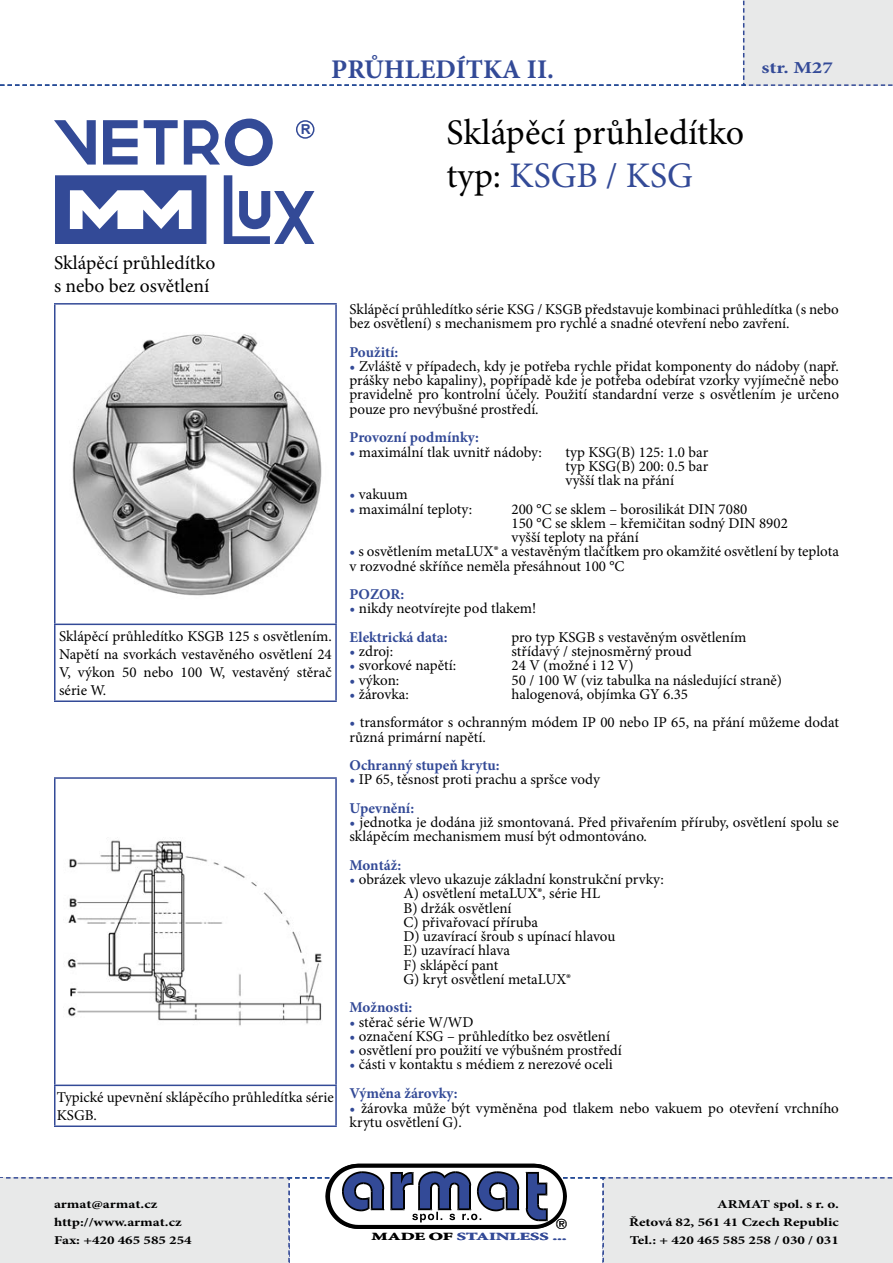
<style>
.page{position:relative;width:893px;height:1263px;background:#fff}
.page>*{position:absolute;margin:0;border:0;box-sizing:border-box;transform-origin:0 0}
.t1{font:36px/43.2px "Minion Pro";color:#000}
.t2{font:700 27px "Minion Pro";color:#334a97}
.t3{font:19.5px/23.4px "Minion Pro";color:#000}
.t4{font:700 16.8px "Minion Pro";color:#334a97;scale:1.25 1}
.t5{font:15px/14.2px "Minion Pro";color:#000}
.t6{font:700 15px "Minion Pro";color:#334a97}
.t7{font:700 13.65px "Arial";color:#334a97}
.t8{font:700 12px/18px "Minion Pro";color:#000;scale:1.25 1}
.t9{font:700 10.95px "Minion Pro";color:#334a97;scale:1.67 1}
.s1{color:#334a97}
.s2{font-weight:700;color:#334a97}
.s3{color:#000}
</style>
<div class="page">
<svg style="left:0;top:0;width:893px;height:86px"></svg>
<svg style="left:0;top:1164px;width:893px;height:99px"></svg>
<hr style="left:0;top:1178px;width:4px;height:85px;background:#e8e9e9">
<hr style="left:54px;top:777px;width:283px;height:2px;background:#334a97">
<hr style="left:54px;top:779px;width:2px;height:305px;background:#334a97">
<hr style="left:335px;top:779px;width:2px;height:305px;background:#334a97">
<hr style="left:54px;top:1084px;width:283px;height:2px;background:#334a97">
<hr style="left:54px;top:1086px;width:2px;height:39px;background:#334a97">
<hr style="left:335px;top:1086px;width:2px;height:39px;background:#334a97">
<hr style="left:54px;top:1125px;width:283px;height:2px;background:#334a97">
<hr style="left:54px;top:303px;width:283px;height:2px;background:#334a97">
<hr style="left:54px;top:305px;width:2px;height:319px;background:#334a97">
<hr style="left:335px;top:305px;width:2px;height:319px;background:#334a97">
<hr style="left:54px;top:624px;width:283px;height:1px;background:#334a97">
<hr style="left:54px;top:625px;width:2px;height:75px;background:#334a97">
<hr style="left:335px;top:625px;width:2px;height:75px;background:#334a97">
<hr style="left:54px;top:700px;width:283px;height:2px;background:#334a97">
<img style="left:72px;top:334px;width:250px;height:262px">
<img style="left:67px;top:840px;width:255px;height:186px">
<svg style="left:54px;top:120px;width:42px;height:45px"></svg>
<svg style="left:103px;top:120px;width:35px;height:45px"></svg>
<svg style="left:144px;top:120px;width:34px;height:45px"></svg>
<svg style="left:184px;top:118px;width:89px;height:48px"></svg>
<div style="left:235px;top:128px;width:28px;height:28px;background:#fff;border-radius:50%"></div>
<div style="left:55px;top:175px;width:151px;height:68px;background:#334a97"></div>
<svg style="left:70px;top:190px;width:122px;height:39px"></svg>
<svg style="left:224px;top:175px;width:90px;height:68px"></svg>
<div style="left:296px;top:120px;width:18px;height:19px;border:2px solid #334a97;border-radius:50%"></div>
<h3 class="t3" style="left:54px;top:251px;width:163px">Sklápěcí průhledítko s nebo bez osvětlení</h3>
<p class="t7" style="left:301px;top:120px;width:11px">R</p>
<h2 class="t2" style="left:331px;top:50px;width:224px">PRŮHLEDÍTKA II.</h2>
<h1 class="t1" style="left:446px;top:111px;width:299px">Sklápěcí průhledítko typ: <span class="s1">KSGB / KSG</span></h1>
<p class="t4" style="left:761px;top:56px;width:59px">str. M27</p>
<p class="t5" style="left:59px;top:627px;width:274px;line-height:18px;text-align:justify">Sklápěcí průhledítko KSGB 125 s osvětlením.<br>Napětí na svorkách vestavěného osvětlení 24<br>V, výkon 50 nebo 100 W, vestavěný stěrač série W.</p>
<p class="t5" style="left:57px;top:1088px;width:279px;line-height:18px">Typické upevnění sklápěcího průhledítka série<br>KSGB.</p>
<p class="t5" style="left:350px;top:302px;width:491px">Sklápěcí průhledítko série KSG / KSGB představuje kombinaci průhledítka (s nebo bez osvětlení) s mechanismem pro rychlé a snadné otevření nebo zavření.</p>
<p class="t6" style="left:350px;top:341px;width:50px">Použití:</p>
<p class="t5" style="left:350px;top:359px;width:491px;text-align:justify"><span class="s1">•</span> Zvláště v případech, kdy je potřeba rychle přidat komponenty do nádoby (např. prášky nebo kapaliny), popřípadě kde je potřeba odebírat vzorky vyjímečně nebo pravidelně pro kontrolní účely. Použití standardní verze s osvětlením je určeno pouze pro nevýbušné prostředí.</p>
<p class="t6" style="left:350px;top:427px;width:131px">Provozní podmínky:</p>
<p class="t5" style="left:350px;top:445px;width:194px"><span class="s1">•</span> maximální tlak uvnitř nádoby:</p>
<p class="t5" style="left:566px;top:445px;width:144px;text-align:justify">typ KSG(B) 125: 1.0 bar typ KSG(B) 200: 0.5 bar vyšší tlak na přání</p>
<p class="t5" style="left:350px;top:487px;width:60px"><span class="s1">•</span> vakuum</p>
<p class="t5" style="left:350px;top:502px;width:124px"><span class="s1">•</span> maximální teploty:</p>
<p class="t5" style="left:512px;top:502px;width:278px">200 °C se sklem – borosilikát DIN 7080<br>150 °C se sklem – křemičitan sodný DIN 8902 vyšší teploty na přání</p>
<p class="t5" style="left:350px;top:544px;width:491px"><span class="s1">•</span> s osvětlením metaLUX® a vestavěným tlačítkem pro okamžité osvětlení by teplota v rozvodné skříňce neměla přesáhnout 100 °C</p>
<p class="t6" style="left:350px;top:584px;width:56px">POZOR:</p>
<p class="t5" style="left:350px;top:594px;width:188px;line-height:28.5px"><span class="s1">•</span> nikdy neotvírejte pod tlakem!<br><span class="s2">Elektrická data:</span></p>
<p class="t5" style="left:512px;top:630px;width:236px">pro typ KSGB s vestavěným osvětlením</p>
<p class="t5" style="left:350px;top:644px;width:45px"><span class="s1">•</span> zdroj:</p>
<p class="t5" style="left:512px;top:644px;width:182px">střídavý / stejnosměrný proud</p>
<p class="t5" style="left:350px;top:658px;width:108px"><span class="s1">•</span> svorkové napětí:</p>
<p class="t5" style="left:512px;top:658px;width:123px">24 V (možné i 12 V)</p>
<p class="t5" style="left:350px;top:673px;width:51px"><span class="s1">•</span> výkon:</p>
<p class="t5" style="left:512px;top:673px;width:272px">50 / 100 W (viz tabulka na následující straně)</p>
<p class="t5" style="left:350px;top:687px;width:61px"><span class="s1">•</span> žárovka:</p>
<p class="t5" style="left:512px;top:687px;width:178px">halogenová, objímka GY 6.35</p>
<p class="t5" style="left:350px;top:715px;width:491px"><span class="s1">•</span> transformátor s ochranným módem IP 00 nebo IP 65, na přání můžeme dodat různá primární napětí.</p>
<p class="t6" style="left:350px;top:755px;width:152px">Ochranný stupeň krytu:</p>
<p class="t5" style="left:350px;top:765px;width:252px;line-height:28.5px"><span class="s1">•</span> IP 65, těsnost proti prachu a spršce vody<br><span class="s2">Upevnění:</span></p>
<p class="t5" style="left:350px;top:815px;width:491px"><span class="s1">•</span> jednotka je dodána již smontovaná. Před přivařením příruby, osvětlení spolu se sklápěcím mechanismem musí být odmontováno.</p>
<p class="t6" style="left:350px;top:854px;width:53px">Montáž:</p>
<p class="t5" style="left:404px;top:872px;width:262px;text-indent:-54px"><span class="s1">•</span> obrázek vlevo ukazuje základní konstrukční prvky:<br>A) osvětlení metaLUX®, série HL<br>B) držák osvětlení<br>C) přivařovací příruba<br>D) uzavírací šroub s upínací hlavou<br>E) uzavírací hlava<br>F) sklápěcí pant<br>G) kryt osvětlení metaLUX®</p>
<p class="t6" style="left:350px;top:997px;width:64px">Možnosti:</p>
<p class="t5" style="left:350px;top:1015px;width:126px"><span class="s1">•</span> stěrač série W/WD</p>
<p class="t5" style="left:350px;top:1029px;width:262px"><span class="s1">•</span> označení KSG – průhledítko bez osvětlení</p>
<p class="t5" style="left:350px;top:1043px;width:274px"><span class="s1">•</span> osvětlení pro použití ve výbušném prostředí</p>
<p class="t5" style="left:350px;top:1050px;width:265px;line-height:28.5px"><span class="s1">•</span> části v kontaktu s médiem z nerezové oceli<br><span class="s2">Výměna žárovky:</span></p>
<p class="t5" style="left:350px;top:1101px;width:491px"><span class="s1">•</span> žárovka může být vyměněna pod tlakem nebo vakuem po otevření vrchního krytu osvětlení G).</p>
<p class="t8" style="left:54px;top:1195px;width:112px">armat@armat.cz http://www.armat.cz<br>Fax: +420 465 585 254</p>
<p class="t8" style="left:629px;top:1195px;width:169px;text-align:justify;text-indent:88px">ARMAT spol. s r. o.<br>Řetová 82, 561 41 Czech Republic Tel.: + 420 465 585 258 / 030 / 031</p>
<p class="t9" style="left:372px;top:1229px;width:118px"><span class="s3">MADE OF</span> STAINLESS ...</p>
</div>
